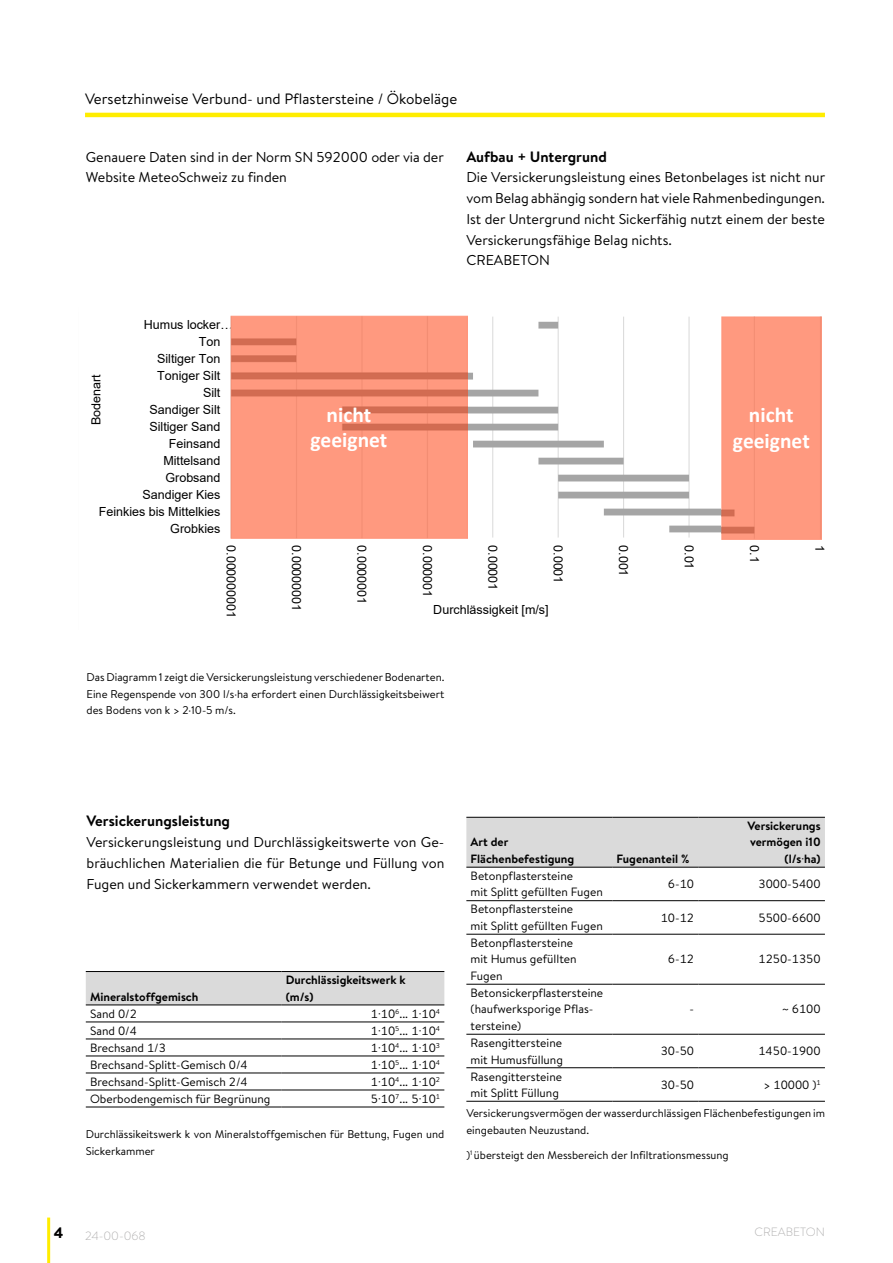
<style>
.page{position:relative;width:893px;height:1263px;background:#fff}
.page>*{position:absolute;margin:0;border:0;box-sizing:border-box;transform-origin:0 0}
.t1{font:900 21.45px "Arial";color:#000}
.t2{font:700 21.45px/25.8px "Calibri";color:#fff;text-align:center}
.t3{font:15px "Brandon Text";color:#000}
.t4{font:700 15px "Brandon Text";color:#000}
.t5{font:900 15px "Brandon Text";color:#000}
.t6{font:14.25px/20.9px "Brandon Text";color:#000}
.t7{font:12.6px "Arial";color:#000}
.t8{font:12px/16.5px "Brandon Text";color:#000}
.t9{font:700 12px/16.5px "Brandon Text";color:#000}
.t10{font:300 12px "Brandon Text";color:#b3b2b2}
.t11{font:11.25px/16.5px "Brandon Text";color:#000}
.s1{font-weight:400}
</style>
<div class="page">
<hr style="left:47px;top:1217px;width:3px;height:46px;background:#ffed00">
<hr style="left:85px;top:113px;width:740px;height:4px;background:#ffed00">
<hr style="left:492px;top:317px;width:1px;height:220px;background:#d9d9d9">
<hr style="left:558px;top:317px;width:1px;height:220px;background:#d9d9d9">
<hr style="left:623px;top:317px;width:1px;height:220px;background:#d9d9d9">
<hr style="left:689px;top:317px;width:1px;height:220px;background:#d9d9d9">
<svg style="left:468px;top:322px;width:253px;height:210px"></svg>
<div style="left:721px;top:317px;width:100px;height:222px;background:#ff997f"></div>
<img style="left:230px;top:316px;width:238px;height:223px">
<div style="left:86px;top:972px;width:358px;height:33px;background:#dadada"></div>
<hr style="left:86px;top:1022px;width:195px;height:1px;background:#000">
<hr style="left:281px;top:1022px;width:163px;height:1px;background:#000">
<hr style="left:86px;top:1039px;width:195px;height:1px;background:#000">
<hr style="left:281px;top:1039px;width:163px;height:1px;background:#000">
<hr style="left:86px;top:1056px;width:195px;height:1px;background:#000">
<hr style="left:281px;top:1056px;width:163px;height:1px;background:#000">
<hr style="left:86px;top:1073px;width:195px;height:1px;background:#000">
<hr style="left:281px;top:1073px;width:163px;height:1px;background:#000">
<hr style="left:86px;top:1090px;width:195px;height:1px;background:#000">
<hr style="left:281px;top:1090px;width:163px;height:1px;background:#000">
<hr style="left:86px;top:1107px;width:195px;height:1px;background:#000">
<hr style="left:281px;top:1107px;width:163px;height:1px;background:#000">
<hr style="left:86px;top:971px;width:195px;height:1px;background:#000">
<hr style="left:281px;top:971px;width:163px;height:1px;background:#000">
<hr style="left:86px;top:1005px;width:195px;height:1px;background:#000">
<hr style="left:281px;top:1005px;width:163px;height:1px;background:#000">
<div style="left:466px;top:818px;width:359px;height:49px;background:#dadada"></div>
<hr style="left:466px;top:900px;width:146px;height:1px;background:#000">
<hr style="left:612px;top:900px;width:86px;height:1px;background:#000">
<hr style="left:698px;top:900px;width:127px;height:1px;background:#000">
<hr style="left:466px;top:934px;width:146px;height:1px;background:#000">
<hr style="left:612px;top:934px;width:86px;height:1px;background:#000">
<hr style="left:698px;top:934px;width:127px;height:1px;background:#000">
<hr style="left:466px;top:984px;width:146px;height:1px;background:#000">
<hr style="left:612px;top:984px;width:86px;height:1px;background:#000">
<hr style="left:698px;top:984px;width:127px;height:1px;background:#000">
<hr style="left:466px;top:1034px;width:146px;height:1px;background:#000">
<hr style="left:612px;top:1034px;width:86px;height:1px;background:#000">
<hr style="left:698px;top:1034px;width:127px;height:1px;background:#000">
<hr style="left:466px;top:1067px;width:146px;height:1px;background:#000">
<hr style="left:698px;top:1067px;width:127px;height:1px;background:#000">
<hr style="left:466px;top:1101px;width:146px;height:1px;background:#000">
<hr style="left:698px;top:1101px;width:127px;height:1px;background:#000">
<hr style="left:466px;top:817px;width:146px;height:1px;background:#000">
<hr style="left:612px;top:817px;width:86px;height:1px;background:#000">
<hr style="left:698px;top:817px;width:127px;height:1px;background:#000">
<hr style="left:466px;top:867px;width:146px;height:1px;background:#000">
<hr style="left:612px;top:867px;width:86px;height:1px;background:#000">
<hr style="left:698px;top:867px;width:127px;height:1px;background:#000">
<hr style="left:612px;top:1067px;width:86px;height:1px;background:#000">
<hr style="left:612px;top:1101px;width:86px;height:1px;background:#000">
<p class="t3" style="left:85px;top:89px;width:374px">Versetzhinweise Verbund- und Pflastersteine / Ökobeläge</p>
<p class="t6" style="left:86px;top:146px;width:360px">Genauere Daten sind in der Norm SN 592000 oder via der<br>Website MeteoSchweiz zu finden</p>
<p class="t4" style="left:466px;top:146px;width:142px">Aufbau + Untergrund</p>
<p class="t6" style="left:466px;top:167px;width:360px">Die Versickerungsleistung eines Betonbelages ist nicht nur vom Belag abhängig sondern hat viele Rahmenbedingungen.<br>Ist der Untergrund nicht Sickerfähig nutzt einem der beste Versickerungsfähige Belag nichts.<br>CREABETON</p>
<h1 class="t1" style="left:85px;top:170px;width:581px">UMSETZUNG VON SCHWAMMSTADT PROJEKTEN</h1>
<p class="t7" style="left:144px;top:316px;width:90px">Humus locker…</p>
<p class="t7" style="left:199px;top:333px;width:23px">Ton</p>
<p class="t7" style="left:88px;top:425px;width:52px;rotate:-90deg">Bodenart</p>
<p class="t7" style="left:157px;top:350px;width:65px">Siltiger Ton</p>
<p class="t7" style="left:157px;top:367px;width:65px">Toniger Silt</p>
<p class="t7" style="left:203px;top:384px;width:19px">Silt</p>
<p class="t7" style="left:149px;top:401px;width:72px">Sandiger Silt</p>
<p class="t7" style="left:149px;top:418px;width:72px">Siltiger Sand</p>
<p class="t7" style="left:169px;top:435px;width:53px">Feinsand</p>
<p class="t7" style="left:163px;top:452px;width:59px">Mittelsand</p>
<p class="t7" style="left:165px;top:469px;width:56px">Grobsand</p>
<p class="t7" style="left:143px;top:486px;width:79px">Sandiger Kies</p>
<p class="t7" style="left:99px;top:503px;width:123px">Feinkies bis Mittelkies</p>
<p class="t7" style="left:170px;top:520px;width:52px">Grobkies</p>
<h1 class="t2" style="left:310px;top:401px;width:78px">nicht geeignet</h1>
<h1 class="t2" style="left:733px;top:402px;width:78px">nicht geeignet</h1>
<p class="t7" style="left:240px;top:545px;width:75px;rotate:90deg">0.000000001</p>
<p class="t7" style="left:305px;top:545px;width:68px;rotate:90deg">0.00000001</p>
<p class="t7" style="left:371px;top:545px;width:61px;rotate:90deg">0.0000001</p>
<p class="t7" style="left:436px;top:545px;width:54px;rotate:90deg">0.000001</p>
<p class="t7" style="left:502px;top:545px;width:47px;rotate:90deg">0.00001</p>
<p class="t7" style="left:567px;top:545px;width:40px;rotate:90deg">0.0001</p>
<p class="t7" style="left:632px;top:545px;width:33px;rotate:90deg">0.001</p>
<p class="t7" style="left:698px;top:545px;width:26px;rotate:90deg">0.01</p>
<p class="t7" style="left:763px;top:545px;width:19px;rotate:90deg">0.1</p>
<p class="t7" style="left:829px;top:545px;width:8px;rotate:90deg">1</p>
<p class="t7" style="left:433px;top:601px;width:117px">Durchlässigkeit [m/s]</p>
<p class="t11" style="left:87px;top:669px;width:360px;text-align:justify">Das Diagramm 1 zeigt die Versickerungsleistung verschiedener Bodenarten.<br>Eine Regenspende von 300 l/s·ha erfordert einen Durchlässigkeitsbeiwert des Bodens von k &gt; 2·10-5 m/s.</p>
<p class="t4" style="left:87px;top:811px;width:145px">Versickerungsleistung</p>
<p class="t6" style="left:87px;top:832px;width:359px;text-align:justify">Versickerungsleistung und Durchlässigkeitswerte von Ge&shy;bräuchlichen Materialien die für Betunge und Füllung von Fugen und Sickerkammern verwendet werden.</p>
<p class="t9" style="left:90px;top:988px;width:110px">Mineralstoffgemisch</p>
<p class="t9" style="left:286px;top:971px;width:121px">Durchlässigkeitswerk k (m/s)</p>
<p class="t8" style="left:90px;top:1005px;width:48px">Sand 0/2</p>
<p class="t8" style="left:371px;top:1005px;width:71px">1·10<sup>6</sup>... 1·10<sup>4</sup></p>
<p class="t8" style="left:90px;top:1022px;width:48px">Sand 0/4</p>
<p class="t8" style="left:371px;top:1022px;width:71px">1·10<sup>5</sup>... 1·10<sup>4</sup></p>
<p class="t8" style="left:90px;top:1039px;width:77px">Brechsand 1/3</p>
<p class="t8" style="left:371px;top:1039px;width:71px">1·10<sup>4</sup>... 1·10<sup>3</sup></p>
<p class="t8" style="left:90px;top:1056px;width:159px">Brechsand-Splitt-Gemisch 0/4</p>
<p class="t8" style="left:371px;top:1056px;width:71px">1·10<sup>5</sup>... 1·10<sup>4</sup></p>
<p class="t8" style="left:90px;top:1073px;width:159px">Brechsand-Splitt-Gemisch 2/4</p>
<p class="t8" style="left:371px;top:1073px;width:71px">1·10<sup>4</sup>... 1·10<sup>2</sup></p>
<p class="t8" style="left:90px;top:1090px;width:182px">Oberbodengemisch für Begrünung</p>
<p class="t8" style="left:371px;top:1090px;width:71px">5·10<sup>7</sup>... 5·10<sup>1</sup></p>
<p class="t11" style="left:86px;top:1126px;width:360px">Durchlässikeitswerk k von Mineralstoffgemischen für Bettung, Fugen und<br>Sickerkammer</p>
<p class="t9" style="left:471px;top:834px;width:105px">Art der<br>Flächenbefestigung</p>
<p class="t9" style="left:617px;top:850px;width:74px">Fugenanteil %</p>
<p class="t9" style="left:747px;top:817px;width:75px;text-align:right">Versickerungs vermögen i10 (l/s<span class="s1">·</span>ha)</p>
<p class="t8" style="left:471px;top:867px;width:134px">Betonpflastersteine<br>mit Splitt gefüllten Fugen</p>
<p class="t8" style="left:668px;top:875px;width:28px">6-10</p>
<p class="t8" style="left:758px;top:875px;width:64px">3000-5400</p>
<p class="t8" style="left:471px;top:901px;width:134px">Betonpflastersteine<br>mit Splitt gefüllten Fugen</p>
<p class="t8" style="left:661px;top:909px;width:35px">10-12</p>
<p class="t8" style="left:758px;top:909px;width:64px">5500-6600</p>
<p class="t8" style="left:471px;top:934px;width:108px">Betonpflastersteine mit Humus gefüllten<br>Fugen</p>
<p class="t8" style="left:668px;top:951px;width:28px">6-12</p>
<p class="t8" style="left:758px;top:951px;width:64px">1250-1350</p>
<p class="t8" style="left:471px;top:984px;width:134px">Betonsickerpflastersteine (haufwerksporige Pflas&shy;tersteine)</p>
<p class="t8" style="left:689px;top:1001px;width:6px">-</p>
<p class="t8" style="left:782px;top:1001px;width:40px">~ 6100</p>
<p class="t8" style="left:471px;top:1034px;width:94px">Rasengittersteine mit Humusfüllung</p>
<p class="t8" style="left:661px;top:1043px;width:35px">30-50</p>
<p class="t8" style="left:758px;top:1043px;width:64px">1450-1900</p>
<p class="t8" style="left:471px;top:1068px;width:93px">Rasengittersteine mit Splitt Füllung</p>
<p class="t8" style="left:661px;top:1076px;width:35px">30-50</p>
<p class="t8" style="left:763px;top:1076px;width:59px">&gt; 10000 )<sup>1</sup></p>
<p class="t11" style="left:466px;top:1105px;width:360px">Versickerungsvermögen der wasserdurchlässigen Flächenbefestigungen im eingebauten Neuzustand.</p>
<p class="t11" style="left:466px;top:1146px;width:264px">)<sup>1</sup> übersteigt den Messbereich der Infiltrationsmessung</p>
<p class="t5" style="left:54px;top:1222px;width:11px">4</p>
<p class="t10" style="left:85px;top:1227px;width:62px">24-00-068</p>
<p class="t10" style="left:755px;top:1224px;width:72px">CREABETON</p>
</div>
